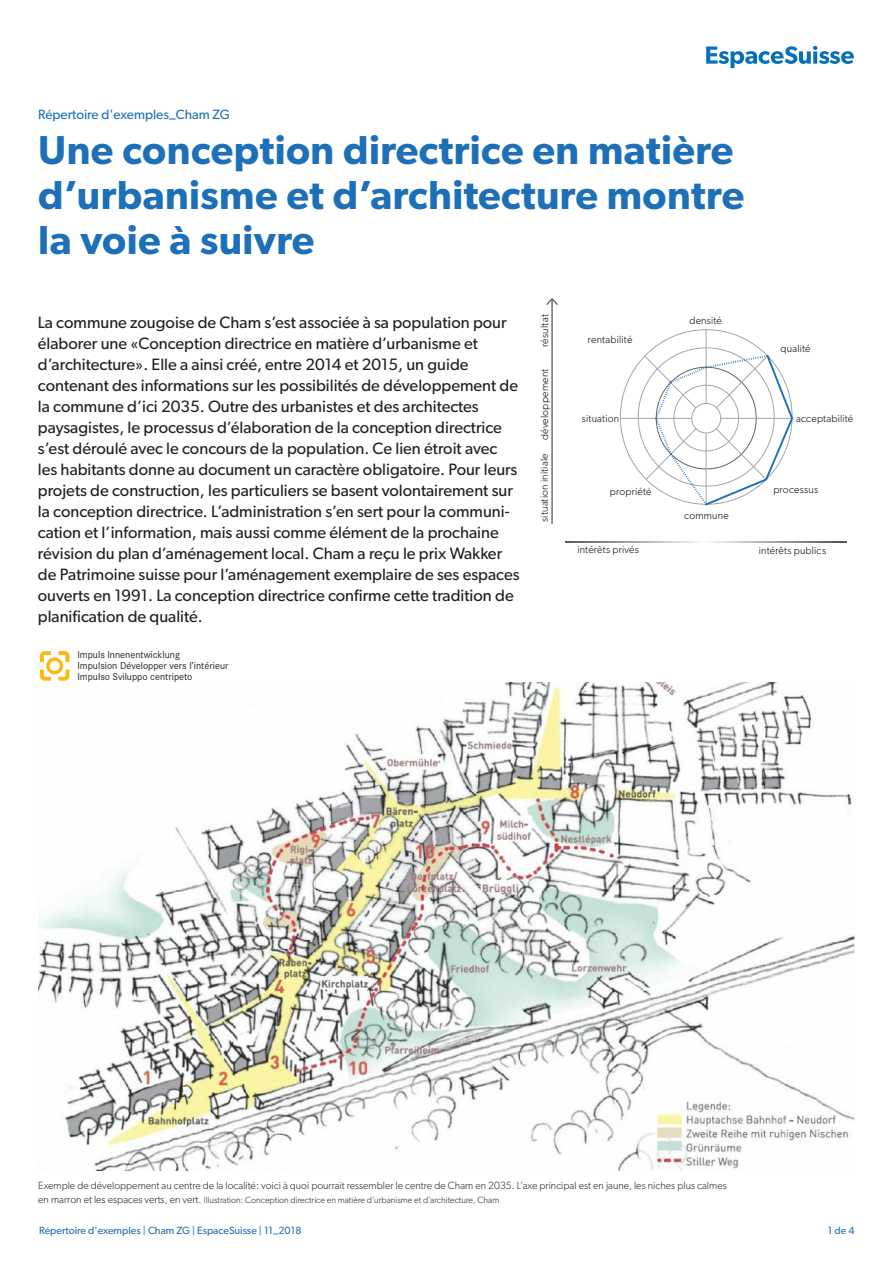
<style>
.page{position:relative;width:893px;height:1263px;background:#fff}
.page>*{position:absolute;margin:0;border:0;box-sizing:border-box;transform-origin:0 0}
.Kapiteltitel{font:600 40.5px/45px "Gibson";letter-spacing:.01em;color:#1d6fb8}
.Lead{font:16.5px/21px "Gibson";color:#231f20}
.Obertitel{font:13.5px "Gibson";color:#1d6fb8}
.Anmeldeschluss{font:300 10.5px "Gibson";letter-spacing:.02em;color:#000}
.Bildlegende_linksbü{font:300 10.5px "Gibson";color:#231f20}
.Seitenzahl{font:10.5px "Gibson";color:#1d6fb8}
.t1{font:10.2px/11.2px "Corporate S";color:#231f20}
.Bildlegende_linksbü-2{font:300 9px "Gibson";color:#231f20}
.s1{font-size:10.5px}
</style>
<div class="page">
<svg style="left:706px;top:46px;width:148px;height:22px"></svg>
<svg style="left:40px;top:651px;width:29px;height:30px"></svg>
<hr style="left:706px;top:329px;width:1px;height:176px;background:#a4a5a9">
<hr style="left:620px;top:418px;width:172px;height:1px;background:#a4a5a9">
<hr style="left:551px;top:299px;width:2px;height:225px;background:#636366">
<svg style="left:546px;top:298px;width:12px;height:9px"></svg>
<svg style="left:565px;top:541px;width:281px;height:2px"></svg>
<img style="left:38px;top:682px;width:816px;height:488px">
<svg style="left:644px;top:353px;width:149px;height:153px"></svg>
<p class="Obertitel" style="left:38px;top:106px;width:193px">Répertoire d'exemples_Cham ZG</p>
<p class="Kapiteltitel" style="left:38px;top:126px;width:707px">Une conception directrice en matière d’urbanisme et d’architecture montre la voie à suivre</p>
<p class="Lead" style="left:38px;top:312px;width:483px">La commune zougoise de Cham s’est associée à sa population pour élaborer une «Conception directrice en matière d’urbanisme et d’architecture». Elle a ainsi créé, entre 2014 et 2015, un guide contenant des informations sur les possibilités de développement de la commune d’ici 2035. Outre des urbanistes et des architectes paysagistes, le processus d’élaboration de la conception directrice s’est déroulé avec le concours de la population. Ce lien étroit avec les habitants donne au document un caractère obligatoire. Pour leurs projets de construction, les particuliers se basent volontairement sur la conception directrice. L’administration s’en sert pour la communi&shy;cation et l’information, mais aussi comme élément de la prochaine révision du plan d’aménagement local. Cham a reçu le prix Wakker de Patrimoine suisse pour l’aménagement exemplaire de ses espaces ouverts en 1991. La conception directrice confirme cette tradition de planification de qualité.</p>
<p class="t1" style="left:77px;top:649px;width:153px">Impuls Innenentwicklung<br>Impulsion Développer vers l’intérieur<br>Impulso Sviluppo centripeto</p>
<p class="Anmeldeschluss" style="left:538px;top:347px;width:34px;rotate:-90deg">résultat</p>
<p class="Anmeldeschluss" style="left:538px;top:440px;width:73px;rotate:-90deg">développement</p>
<p class="Anmeldeschluss" style="left:538px;top:522px;width:70px;rotate:-90deg">situation initiale</p>
<p class="Anmeldeschluss" style="left:588px;top:333px;width:46px">rentabilité</p>
<p class="Anmeldeschluss" style="left:689px;top:314px;width:34px">densité</p>
<p class="Anmeldeschluss" style="left:781px;top:342px;width:31px">qualité</p>
<p class="Anmeldeschluss" style="left:582px;top:412px;width:39px">situation</p>
<p class="Anmeldeschluss" style="left:796px;top:412px;width:59px">acceptabilité</p>
<p class="Anmeldeschluss" style="left:610px;top:485px;width:43px">propriété</p>
<p class="Anmeldeschluss" style="left:773px;top:483px;width:46px">processus</p>
<p class="Anmeldeschluss" style="left:684px;top:509px;width:46px">commune</p>
<p class="Anmeldeschluss" style="left:577px;top:543px;width:63px">intérêts privés</p>
<p class="Anmeldeschluss" style="left:759px;top:544px;width:69px">intérêts publics</p>
<p class="Bildlegende_linksbü" style="left:38px;top:1179px;width:690px">Exemple de développement au centre de la localité: voici à quoi pourrait ressembler le centre de Cham en 2035. L’axe principal est en jaune, les niches plus calmes</p>
<p class="Bildlegende_linksbü-2" style="left:38px;top:1194px;width:463px"><span class="s1">en marron et les espaces verts, en vert.</span> Illustration: Conception directrice en matière d’urbanisme et d’architecture, Cham</p>
<p class="Seitenzahl" style="left:39px;top:1223px;width:264px">Répertoire d'exemples | Cham ZG | EspaceSuisse | 11_2018</p>
<p class="Seitenzahl" style="left:828px;top:1223px;width:28px">1 de 4</p>
</div>
